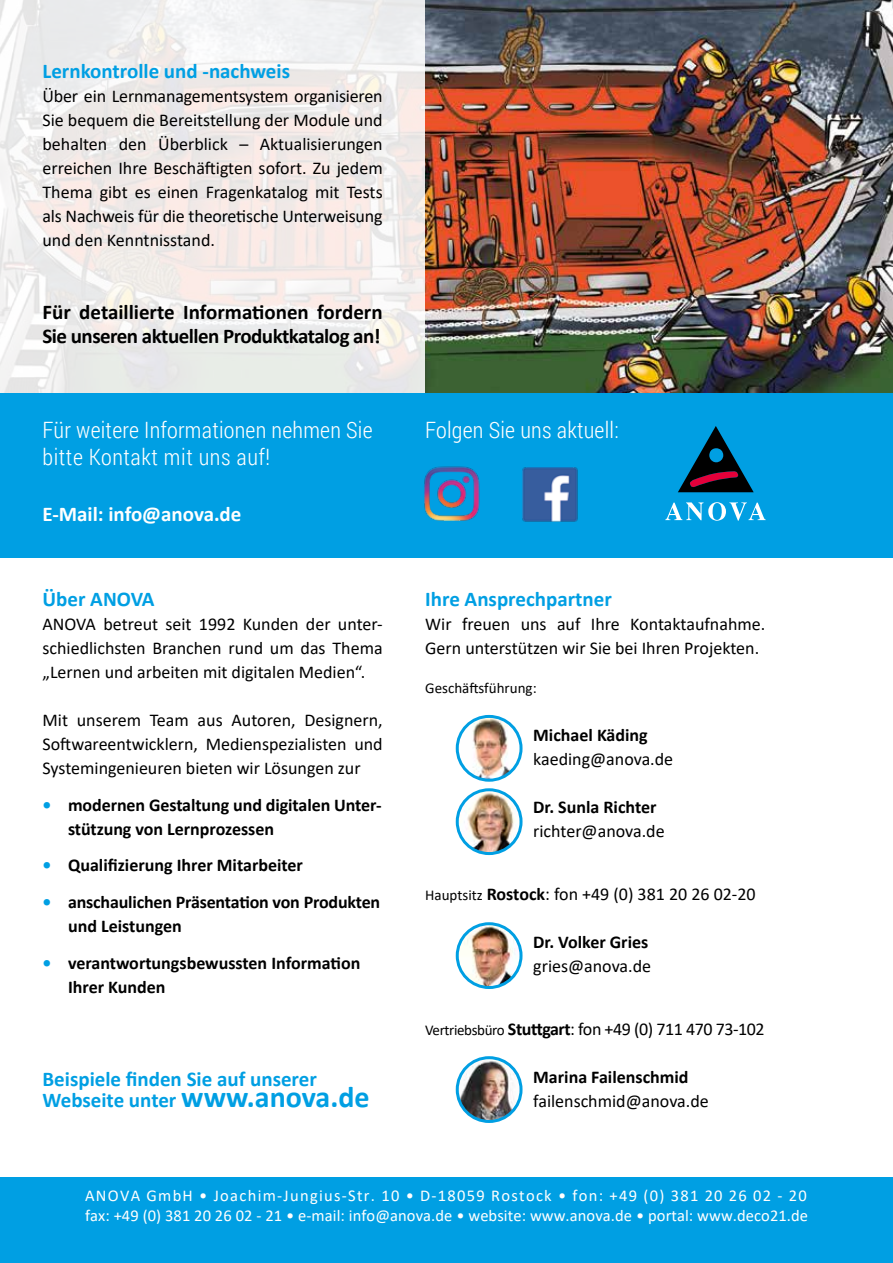
<style>
.page{position:relative;width:893px;height:1263px;background:#fff}
.page>*{position:absolute;margin:0;border:0;box-sizing:border-box;transform-origin:0 0}
.t1{font:300 22.5px/27px "Roboto Condensed";letter-spacing:.01em;color:#fff}
.t2{font:700 21px/21px "Calibri";color:#009fe3}
.t3{font:700 21px/24px "Calibri";letter-spacing:-.025em;color:#000}
.t4{font:700 21px "Calibri";color:#fff}
.t5{font:18px/24px "Calibri";color:#000;text-align:justify}
.t6{font:700 18px/24px "Calibri";color:#000}
.t7{font:18px "Calibri";letter-spacing:-.025em;color:#000}
.t8{font:16.5px/19.8px "Calibri";letter-spacing:.005em;color:#fff}
.t9{font:15px "Calibri";color:#000}
.s1{color:#009fe3}
.s2{font-size:30px}
.s3{font-size:15px}
.s4{font-weight:700}
</style>
<div class="page">
<img style="left:425px;top:0;width:468px;height:393px">
<svg style="left:0;top:0;width:425px;height:393px;fill:#efebe7"></svg>
<div style="left:0;top:393px;width:893px;height:165px;background:#009fe3"></div>
<div style="left:0;top:1178px;width:893px;height:85px;background:#009fe3"></div>
<img style="left:457px;top:716px;width:64px;height:64px;border-radius:32px">
<div style="left:456px;top:715px;width:66px;height:67px;border:3px solid #009fe3;border-radius:50%"></div>
<img style="left:457px;top:790px;width:64px;height:63px;border-radius:32px">
<div style="left:456px;top:788px;width:66px;height:67px;border:3px solid #009fe3;border-radius:50%"></div>
<img style="left:457px;top:924px;width:64px;height:63px;border-radius:32px">
<div style="left:456px;top:922px;width:66px;height:67px;border:3px solid #009fe3;border-radius:50%"></div>
<img style="left:457px;top:1058px;width:64px;height:63px;border-radius:32px">
<div style="left:456px;top:1056px;width:66px;height:67px;border:3px solid #009fe3;border-radius:50%"></div>
<img style="left:424px;top:466px;width:56px;height:55px">
<img style="left:522px;top:467px;width:56px;height:55px">
<svg style="left:678px;top:426px;width:76px;height:66px"></svg>
<svg style="left:665px;top:502px;width:101px;height:19px"></svg>
<p class="t2" style="left:43px;top:61px;width:249px">Lernkontrolle und -nachweis</p>
<p class="t5" style="left:43px;top:84px;width:342px">Über ein Lernmanagementsystem organisieren Sie bequem die Bereitstellung der Module und behalten den Überblick – Aktualisierungen erreichen Ihre Beschäftigten sofort. Zu jedem Thema gibt es einen Fragenkatalog mit Tests als Nachweis für die theoretische Unterweisung und den Kenntnisstand.</p>
<p class="t3" style="left:43px;top:299px;width:342px">Für detaillierte Informationen fordern<br>Sie unseren aktuellen Produktkatalog an!</p>
<p class="t1" style="left:43px;top:415px;width:332px">Für weitere Informationen nehmen Sie bitte Kontakt mit uns auf!</p>
<p class="t1" style="left:425px;top:415px;width:195px">Folgen Sie uns aktuell:</p>
<p class="t4" style="left:43px;top:499px;width:200px">E-Mail: info@anova.de</p>
<p class="t2" style="left:43px;top:588px;width:114px">Über ANOVA</p>
<p class="t5" style="left:43px;top:611px;width:342px">ANOVA betreut seit 1992 Kunden der unter&shy;schiedlichsten Branchen rund um das Thema „Lernen und arbeiten mit digitalen Medien“.</p>
<p class="t5" style="left:43px;top:707px;width:342px">Mit unserem Team aus Autoren, Designern, Softwareentwicklern, Medienspezialisten und Systemingenieuren bieten wir Lösungen zur</p>
<p class="t6" style="left:68px;top:792px;width:315px;text-indent:-26px"><span class="s1">•</span> modernen Gestaltung und digitalen Unter&shy;stützung von Lernprozessen</p>
<p class="t6" style="left:43px;top:853px;width:262px"><span class="s1">•</span> Qualifizierung Ihrer Mitarbeiter</p>
<p class="t6" style="left:68px;top:890px;width:314px;text-indent:-26px"><span class="s1">•</span> anschaulichen Präsentation von Produkten und Leistungen</p>
<p class="t6" style="left:68px;top:950px;width:294px;text-indent:-26px"><span class="s1">•</span> verantwortungsbewussten Information<br>Ihrer Kunden</p>
<p class="t2" style="left:43px;top:1068px;width:329px">Beispiele finden Sie auf unserer<br>Webseite unter <span class="s2">www.anova.de</span></p>
<p class="t2" style="left:425px;top:588px;width:188px">Ihre Ansprechpartner</p>
<p class="t5" style="left:425px;top:611px;width:342px">Wir freuen uns auf Ihre Kontaktaufnahme.<br>Gern unterstützen wir Sie bei Ihren Projekten.</p>
<p class="t9" style="left:425px;top:677px;width:113px">Geschäftsführung:</p>
<p class="t6" style="left:533px;top:722px;width:116px">Michael Käding</p>
<p class="t5" style="left:533px;top:746px;width:141px">kaeding@anova.de</p>
<p class="t6" style="left:533px;top:794px;width:125px">Dr. Sunla Richter</p>
<p class="t5" style="left:533px;top:818px;width:133px">richter@anova.de</p>
<p class="t5" style="left:425px;top:881px;width:332px"><span class="s3">Hauptsitz</span> <span class="s4">Rostock</span>: fon +49 (0) 381 20 26 02-20</p>
<p class="t6" style="left:533px;top:929px;width:117px">Dr. Volker Gries</p>
<p class="t5" style="left:533px;top:953px;width:119px">gries@anova.de</p>
<p class="t7" style="left:425px;top:1016px;width:341px"><span class="s3">Vertriebsbüro</span> <span class="s4">Stuttgart</span>: fon +49 (0) 711 470 73-102</p>
<p class="t6" style="left:533px;top:1064px;width:157px">Marina Failenschmid</p>
<p class="t5" style="left:533px;top:1088px;width:177px">failenschmid@anova.de</p>
<p class="t8" style="left:85px;top:1185px;width:725px">ANOVA GmbH • Joachim-Jungius-Str. 10 • D-18059 Rostock • fon: +49 (0) 381 20 26 02 - 20 fax: +49 (0) 381 20 26 02 - 21 • e-mail: info@anova.de • website: www.anova.de • portal: www.deco21.de</p>
</div>
